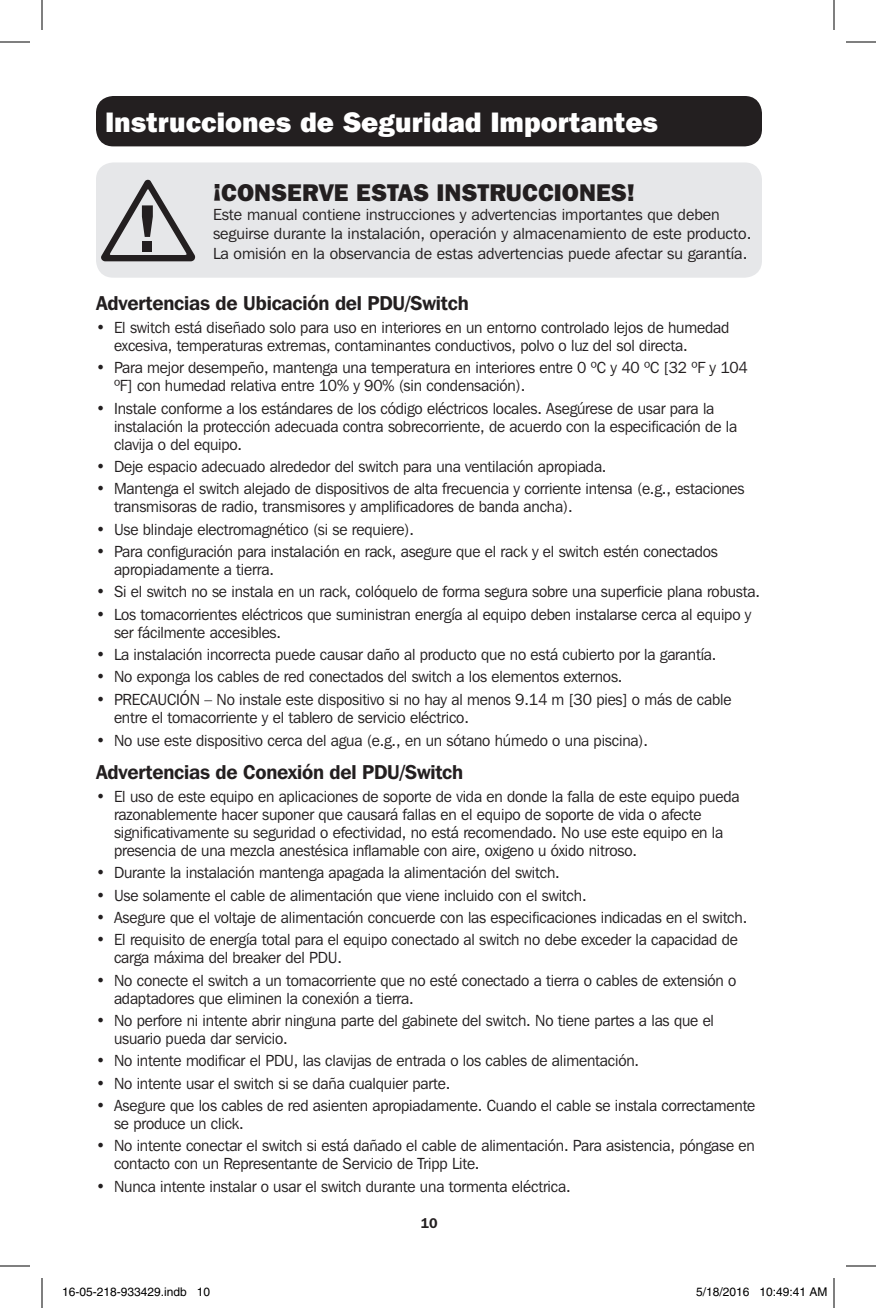
<style>
.page{position:relative;width:876px;height:1308px;background:#fff}
.page>*{position:absolute;margin:0;border:0;box-sizing:border-box;transform-origin:0 0}
.t1{font:800 28px "Franklin Gothic IT Cby BT";color:#fff}
.t2{font:800 24px "Franklin Gothic IT Cby BT";color:#231f20}
.t3{font:600 20px "Franklin Gothic IT Cby BT";letter-spacing:-.01em;color:#231f20}
.t4{font:16px/18px "Franklin Gothic IT Cby BT";letter-spacing:-.01em;color:#231f20}
.t5{font:600 14px "Franklin Gothic IT Cby BT";color:#231f20}
.t6{font:12px "Helvetica";color:#000}
</style>
<div class="page">
<div style="left:96px;top:96px;width:666px;height:50px;background:#231f20;border-radius:17px"></div>
<div style="left:96px;top:162px;width:666px;height:116px;background:#e6e7e9;border-radius:17px"></div>
<svg style="left:101px;top:180px;width:94px;height:81px"></svg>
<div style="left:142px;top:241px;width:10px;height:11px;background:#231f20"></div>
<hr style="left:0;top:42px;width:30px;height:1px;background:#000">
<hr style="left:846px;top:42px;width:30px;height:1px;background:#000">
<hr style="left:0;top:1266px;width:30px;height:1px;background:#000">
<hr style="left:846px;top:1266px;width:30px;height:1px;background:#000">
<hr style="left:42px;top:0;width:1px;height:30px;background:#000">
<hr style="left:42px;top:1278px;width:1px;height:30px;background:#000">
<hr style="left:834px;top:0;width:1px;height:30px;background:#000">
<hr style="left:834px;top:1278px;width:1px;height:30px;background:#000">
<div style="left:203px;top:1287px;width:7px;height:10px;border:1px solid #fff;border-radius:50%"></div>
<div style="left:767px;top:1288px;width:5px;height:8px;border:1px solid #fff;border-radius:50%"></div>
<div style="left:766px;top:1287px;width:7px;height:10px;border:1px solid #fff;border-radius:50%"></div>
<p class="t1" style="left:105px;top:105px;width:555px">Instrucciones de Seguridad Importantes</p>
<p class="t2" style="left:213px;top:177px;width:424px">¡CONSERVE ESTAS INSTRUCCIONES!</p>
<p class="t4" style="left:213px;top:205px;width:540px;line-height:19.2px">Este manual contiene instrucciones y advertencias importantes que deben seguirse durante la instalación, operación y almacenamiento de este producto.<br>La omisión en la observancia de estas advertencias puede afectar su garantía.</p>
<p class="t3" style="left:96px;top:290px;width:374px">Advertencias de Ubicación del PDU/Switch</p>
<p class="t4" style="left:114px;top:318px;width:617px;text-indent:-18px">• El switch está diseñado solo para uso en interiores en un entorno controlado lejos de humedad excesiva, temperaturas extremas, contaminantes conductivos, polvo o luz del sol directa.</p>
<p class="t4" style="left:114px;top:358px;width:635px;text-indent:-18px">• Para mejor desempeño, mantenga una temperatura en interiores entre 0 ºC y 40 ºC [32 ºF y 104 ºF] con humedad relativa entre 10% y 90% (sin condensación).</p>
<p class="t4" style="left:114px;top:399px;width:625px;text-indent:-18px">• Instale conforme a los estándares de los código eléctricos locales. Asegúrese de usar para la instalación la protección adecuada contra sobrecorriente, de acuerdo con la especificación de la clavija o del equipo.</p>
<p class="t4" style="left:96px;top:457px;width:512px">• Deje espacio adecuado alrededor del switch para una ventilación apropiada.</p>
<p class="t4" style="left:114px;top:479px;width:632px;text-indent:-18px">• Mantenga el switch alejado de dispositivos de alta frecuencia y corriente intensa (e.g., estaciones transmisoras de radio, transmisores y amplificadores de banda ancha).</p>
<p class="t4" style="left:96px;top:520px;width:320px">• Use blindaje electromagnético (si se requiere).</p>
<p class="t4" style="left:114px;top:542px;width:606px;text-indent:-18px">• Para configuración para instalación en rack, asegure que el rack y el switch estén conectados apropiadamente a tierra.</p>
<p class="t4" style="left:96px;top:582px;width:666px">• Si el switch no se instala en un rack, colóquelo de forma segura sobre una superficie plana robusta.</p>
<p class="t4" style="left:114px;top:605px;width:639px;text-indent:-18px">• Los tomacorrientes eléctricos que suministran energía al equipo deben instalarse cerca al equipo y ser fácilmente accesibles.</p>
<p class="t4" style="left:96px;top:645px;width:622px">• La instalación incorrecta puede causar daño al producto que no está cubierto por la garantía.</p>
<p class="t4" style="left:96px;top:667px;width:528px">• No exponga los cables de red conectados del switch a los elementos externos.</p>
<p class="t4" style="left:114px;top:690px;width:619px;text-indent:-18px">• PRECAUCIÓN – No instale este dispositivo si no hay al menos 9.14 m [30 pies] o más de cable entre el tomacorriente y el tablero de servicio eléctrico.</p>
<p class="t4" style="left:96px;top:731px;width:554px">• No use este dispositivo cerca del agua (e.g., en un sótano húmedo o una piscina).</p>
<p class="t3" style="left:96px;top:759px;width:369px">Advertencias de Conexión del PDU/Switch</p>
<p class="t4" style="left:114px;top:787px;width:627px;text-indent:-18px">• El uso de este equipo en aplicaciones de soporte de vida en donde la falla de este equipo pueda razonablemente hacer suponer que causará fallas en el equipo de soporte de vida o afecte significativamente su seguridad o efectividad, no está recomendado. No use este equipo en la presencia de una mezcla anestésica inflamable con aire, oxigeno u óxido nitroso.</p>
<p class="t4" style="left:96px;top:864px;width:465px">• Durante la instalación mantenga apagada la alimentación del switch.</p>
<p class="t4" style="left:96px;top:886px;width:492px">• Use solamente el cable de alimentación que viene incluido con el switch.</p>
<p class="t4" style="left:96px;top:908px;width:653px">• Asegure que el voltaje de alimentación concuerde con las especificaciones indicadas en el switch.</p>
<p class="t4" style="left:114px;top:931px;width:625px;text-indent:-18px">• El requisito de energía total para el equipo conectado al switch no debe exceder la capacidad de carga máxima del breaker del PDU.</p>
<p class="t4" style="left:114px;top:971px;width:624px;text-indent:-18px">• No conecte el switch a un tomacorriente que no esté conectado a tierra o cables de extensión o adaptadores que eliminen la conexión a tierra.</p>
<p class="t4" style="left:114px;top:1011px;width:602px;text-indent:-18px">• No perfore ni intente abrir ninguna parte del gabinete del switch. No tiene partes a las que el usuario pueda dar servicio.</p>
<p class="t4" style="left:96px;top:1051px;width:545px">• No intente modificar el PDU, las clavijas de entrada o los cables de alimentación.</p>
<p class="t4" style="left:96px;top:1074px;width:356px">• No intente usar el switch si se daña cualquier parte.</p>
<p class="t4" style="left:114px;top:1096px;width:643px;text-indent:-18px">• Asegure que los cables de red asienten apropiadamente. Cuando el cable se instala correctamente se produce un click.</p>
<p class="t4" style="left:114px;top:1136px;width:642px;text-indent:-18px">• No intente conectar el switch si está dañado el cable de alimentación. Para asistencia, póngase en contacto con un Representante de Servicio de Tripp Lite.</p>
<p class="t4" style="left:96px;top:1177px;width:476px">• Nunca intente instalar o usar el switch durante una tormenta eléctrica.</p>
<p class="t5" style="left:420px;top:1214px;width:19px">10</p>
<p class="t6" style="left:62px;top:1285px;width:150px">16-05-218-933429.indb 10</p>
<p class="t6" style="left:696px;top:1285px;width:133px">5/18/2016 10:49:41 AM</p>
</div>
